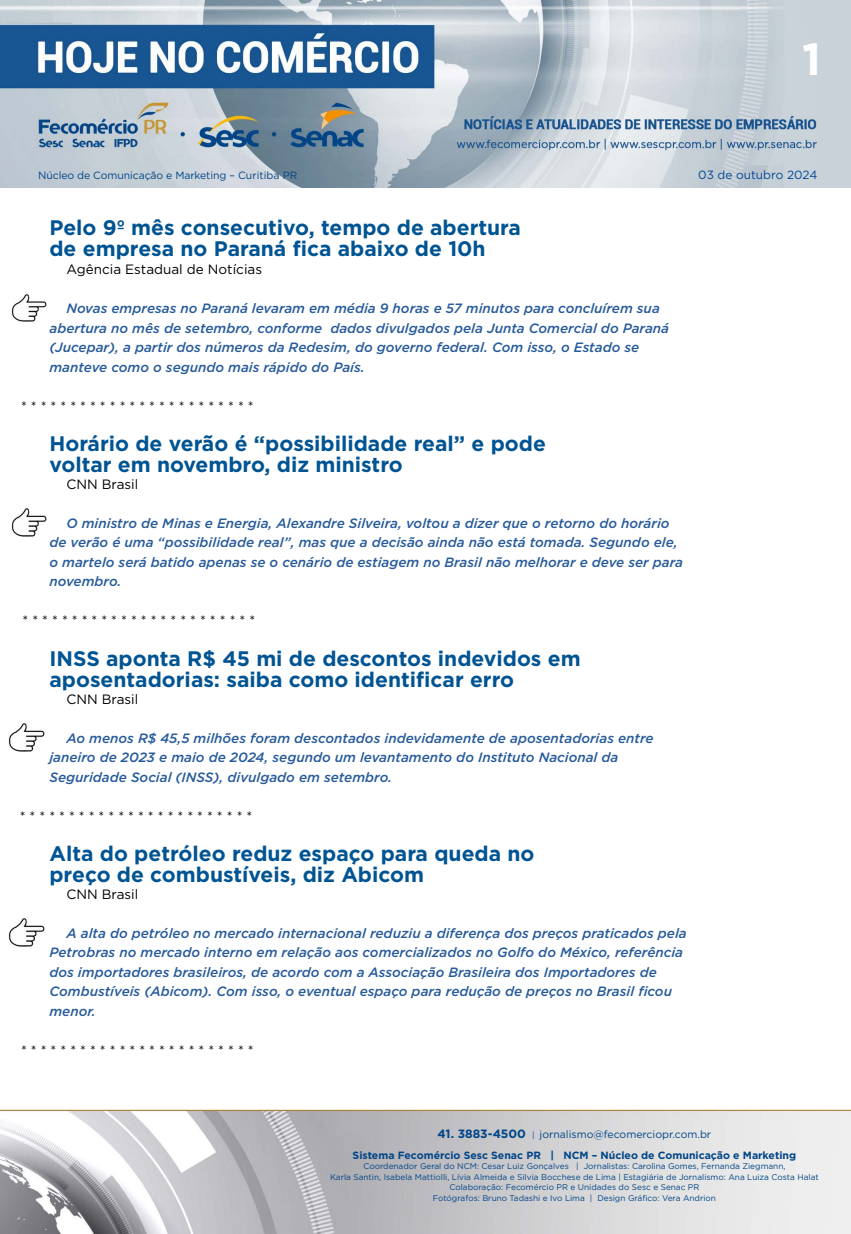
<style>
.page{position:relative;width:851px;height:1234px;background:#fff}
.page>*{position:absolute;margin:0;border:0;box-sizing:border-box;transform-origin:0 0}
.t1{font:700 45px "Gotham";color:#fff}
.t2{font:700 21px/21px "Gotham";color:#005493}
.t3{font:italic 500 13.5px/19.5px "Gotham";color:#275b9b}
.t4{font:13.5px "Gotham";color:#000}
.t5{font:11.85px "Gotham";color:#004a93}
.t6{font:700 10.5px/21px "Gotham";color:#004587;text-align:center}
.t7{font:10.5px "Gotham";letter-spacing:-.01em;color:#004587}
.t8{font:8.25px/10.5px "Gotham";color:#004587;text-align:center}
.s1{font-size:12px}
.s2{font-weight:400;font-size:8.25px}
.s3{font-weight:400}
</style>
<div class="page">
<img style="left:0;top:0;width:850px;height:188px">
<img style="left:0;top:1109px;width:850px;height:124px">
<img style="left:12px;top:508px;width:35px;height:28px">
<img style="left:12px;top:294px;width:35px;height:28px">
<img style="left:9px;top:723px;width:35px;height:28px">
<img style="left:9px;top:918px;width:35px;height:28px">
<h1 class="t1" style="left:802px;top:29px;width:20px">1</h1>
<p class="t7" style="left:38px;top:168px;width:260px">Núcleo de Comunicação e Marketing – Curitiba PR</p>
<p class="t5" style="left:698px;top:167px;width:120px">03 de outubro 2024</p>
<h2 class="t2" style="left:49px;top:217px;width:473px">Pelo 9º mês consecutivo, tempo de abertura de empresa no Paraná fica abaixo de 10h</h2>
<p class="t4" style="left:66px;top:261px;width:197px">Agência Estadual de Notícias</p>
<p class="t3" style="left:49px;top:298px;width:621px;text-indent:17px">Novas empresas no Paraná levaram em média 9 horas e 57 minutos para concluírem sua abertura no mês de setembro, conforme dados divulgados pela Junta Comercial do Paraná (Jucepar), a partir dos números da Redesim, do governo federal. Com isso, o Estado se manteve como o segundo mais rápido do País.</p>
<p class="t4" style="left:21px;top:397px;width:234px">* * * * * * * * * * * * * * * * * * * * * * * *</p>
<h2 class="t2" style="left:49px;top:433px;width:498px">Horário de verão é “possibilidade real” e pode voltar em novembro, diz ministro</h2>
<p class="t4" style="left:66px;top:475px;width:73px">CNN Brasil</p>
<p class="t3" style="left:49px;top:513px;width:635px;text-indent:17px">O ministro de Minas e Energia, Alexandre Silveira, voltou a dizer que o retorno do horário de verão é uma “possibilidade real”, mas que a decisão ainda não está tomada. Segundo ele, o martelo será batido apenas se o cenário de estiagem no Brasil não melhorar e deve ser para novembro.</p>
<p class="t4" style="left:23px;top:612px;width:234px">* * * * * * * * * * * * * * * * * * * * * * * *</p>
<h2 class="t2" style="left:49px;top:647px;width:532px">INSS aponta R$ 45 mi de descontos indevidos em aposentadorias: saiba como identificar erro</h2>
<p class="t4" style="left:66px;top:690px;width:73px">CNN Brasil</p>
<p class="t3" style="left:49px;top:727px;width:605px;text-indent:17px">Ao menos R$ 45,5 milhões foram descontados indevidamente de aposentadorias entre janeiro de 2023 e maio de 2024, segundo um levantamento do Instituto Nacional da<br>Seguridade Social (INSS), divulgado em setembro.</p>
<p class="t4" style="left:20px;top:807px;width:234px">* * * * * * * * * * * * * * * * * * * * * * * *</p>
<h2 class="t2" style="left:49px;top:842px;width:486px">Alta do petróleo reduz espaço para queda no preço de combustíveis, diz Abicom</h2>
<p class="t4" style="left:66px;top:885px;width:73px">CNN Brasil</p>
<p class="t3" style="left:49px;top:922px;width:638px;text-indent:17px">A alta do petróleo no mercado internacional reduziu a diferença dos preços praticados pela Petrobras no mercado interno em relação aos comercializados no Golfo do México, referência dos importadores brasileiros, de acordo com a Associação Brasileira dos Importadores de Combustíveis (Abicom). Com isso, o eventual espaço para redução de preços no Brasil ficou menor.</p>
<p class="t4" style="left:21px;top:1041px;width:234px">* * * * * * * * * * * * * * * * * * * * * * * *</p>
<p class="t6" style="left:352px;top:1122px;width:445px"><span class="s1">41. 3883-4500</span> <span class="s2">|</span> <span class="s3">jornalismo@fecomerciopr.com.br<br></span>Sistema Fecomércio Sesc Senac PR | NCM – Núcleo de Comunicação e Marketing</p>
<p class="t8" style="left:330px;top:1160px;width:490px">Coordenador Geral do NCM: Cesar Luiz Gonçalves | Jornalistas: Carolina Gomes, Fernanda Ziegmann,<br>Karla Santin, Isabela Mattiolli, Lívia Almeida e Silvia Bocchese de Lima | Estagiária de Jornalismo: Ana Luiza Costa Halat Colaboração: Fecomércio PR e Unidades do Sesc e Senac PR<br>Fotógrafos: Bruno Tadashi e Ivo Lima | Design Gráfico: Vera Andrion</p>
</div>
